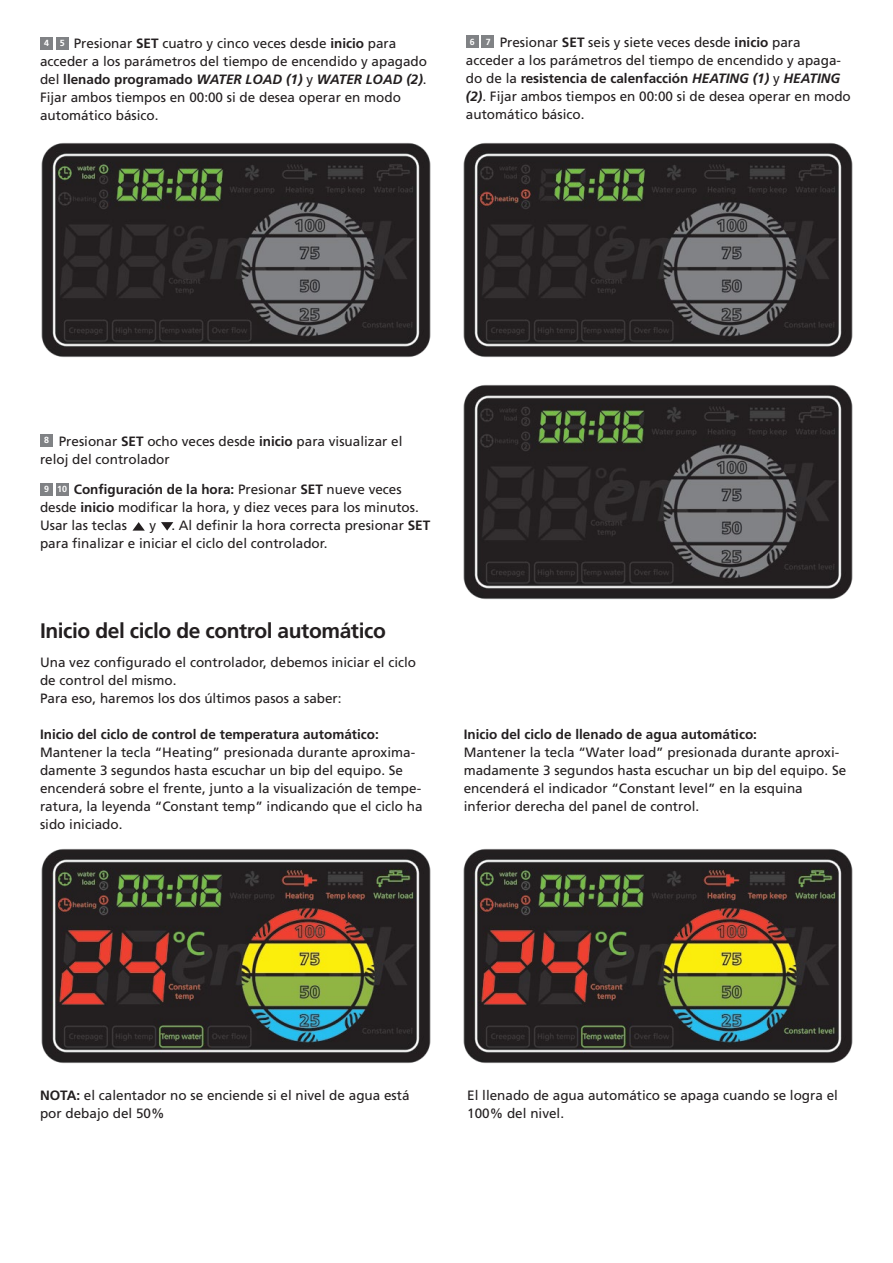
<style>
.page{position:relative;width:893px;height:1263px;background:#fff}
.page>*{position:absolute;margin:0;border:0;box-sizing:border-box;transform-origin:0 0}
.t1{font:700 21px "Frutiger LT Std";letter-spacing:-.02em;color:#231f20}
.t2{font:13.5px/18px "Frutiger LT Std";color:#231f20}
.t3{font:700 13.5px "Frutiger LT Std";color:#231f20}
.t4{font:700 8.85px "Frutiger LT Std";color:#fff}
.s1{font-weight:700}
.s2{font-weight:700;font-style:italic}
</style>
<div class="page">
<div style="left:40px;top:37px;width:13px;height:12px;background:#808285"></div>
<div style="left:56px;top:37px;width:12px;height:12px;background:#808285"></div>
<div style="left:466px;top:35px;width:13px;height:13px;background:#808285"></div>
<div style="left:482px;top:35px;width:12px;height:13px;background:#808285"></div>
<div style="left:40px;top:483px;width:13px;height:12px;background:#808285"></div>
<div style="left:56px;top:483px;width:12px;height:12px;background:#808285"></div>
<svg style="left:132px;top:522px;width:13px;height:9px"></svg>
<svg style="left:161px;top:522px;width:12px;height:9px"></svg>
<img style="left:41px;top:142px;width:390px;height:216px">
<img style="left:463px;top:142px;width:390px;height:216px">
<div style="left:40px;top:434px;width:13px;height:13px;background:#808285"></div>
<img style="left:463px;top:384px;width:390px;height:216px">
<img style="left:463px;top:848px;width:390px;height:216px">
<img style="left:41px;top:848px;width:390px;height:216px">
<p class="t4" style="left:44px;top:38px;width:22px">4 5</p>
<p class="t2" style="left:466px;top:33px;width:386px;text-indent:34px">Presionar <span class="s1">SET</span> seis y siete veces desde <span class="s1">inicio</span> para acceder a los parámetros del tiempo de encendido y apaga&shy;do de la <span class="s1">resistencia de calenfacción</span> <span class="s2">HEATING (1)</span> y <span class="s2">HEATING (2)</span>. Fijar ambos tiempos en 00:00 si de desea operar en modo automático básico.</p>
<p class="t4" style="left:470px;top:36px;width:22px">6 7</p>
<p class="t2" style="left:40px;top:35px;width:389px;text-indent:34px">Presionar <span class="s1">SET</span> cuatro y cinco veces desde <span class="s1">inicio</span> para acceder a los parámetros del tiempo de encendido y apagado del <span class="s1">llenado programado</span> <span class="s2">WATER LOAD (1)</span> y <span class="s2">WATER LOAD (2)</span>.<br>Fijar ambos tiempos en 00:00 si de desea operar en modo automático básico.</p>
<p class="t2" style="left:40px;top:432px;width:364px;text-indent:19px">Presionar <span class="s1">SET</span> ocho veces desde <span class="s1">inicio</span> para visualizar el reloj del controlador</p>
<p class="t4" style="left:44px;top:435px;width:6px">8</p>
<p class="t2" style="left:40px;top:481px;width:380px;text-indent:34px"><span class="s1">Configuración de la hora:</span> Presionar <span class="s1">SET</span> nueve veces desde <span class="s1">inicio</span> modificar la hora, y diez veces para los minutos.<br>Usar las teclas</p>
<p class="t4" style="left:44px;top:484px;width:25px">9 10</p>
<p class="t2" style="left:40px;top:517px;width:392px;text-indent:110px">y . Al definir la hora correcta presionar <span class="s1">SET </span>para finalizar e iniciar el ciclo del controlador.</p>
<h1 class="t1" style="left:40px;top:618px;width:347px">Inicio del ciclo de control automático</h1>
<p class="t2" style="left:40px;top:653px;width:378px">Una vez configurado el controlador, debemos iniciar el ciclo de control del mismo.<br>Para eso, haremos los dos últimos pasos a saber:</p>
<p class="t3" style="left:40px;top:726px;width:340px">Inicio del ciclo de control de temperatura automático:</p>
<p class="t2" style="left:40px;top:743px;width:384px">Mantener la tecla “Heating” presionada durante aproxima&shy;damente 3 segundos hasta escuchar un bip del equipo. Se encenderá sobre el frente, junto a la visualización de tempe&shy;ratura, la leyenda “Constant temp” indicando que el ciclo ha sido iniciado.</p>
<p class="t3" style="left:464px;top:727px;width:295px">Inicio del ciclo de llenado de agua automático:</p>
<p class="t2" style="left:464px;top:743px;width:384px">Mantener la tecla “Water load” presionada durante aproxi&shy;madamente 3 segundos hasta escuchar un bip del equipo. Se encenderá el indicador “Constant level” en la esquina inferior derecha del panel de control.</p>
<p class="t2" style="left:40px;top:1086px;width:371px"><span class="s1">NOTA:</span> el calentador no se enciende si el nivel de agua está por debajo del 50%</p>
<p class="t2" style="left:467px;top:1086px;width:372px">El llenado de agua automático se apaga cuando se logra el<br>100% del nivel.</p>
</div>
